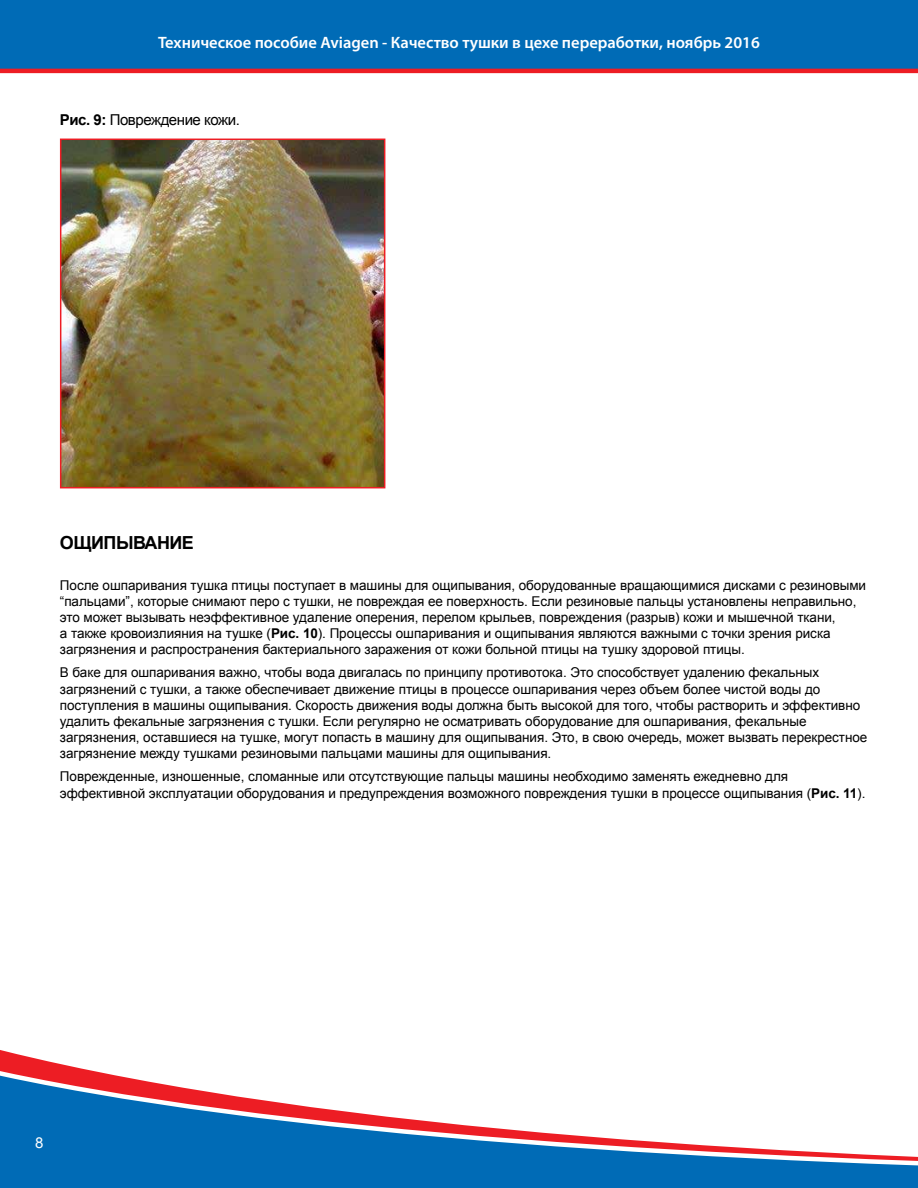
<style>
.page{position:relative;width:918px;height:1188px;background:#fff}
.page>*{position:absolute;margin:0;border:0;box-sizing:border-box;transform-origin:0 0}
.t1{font:700 18px "Arial";color:#000}
.t2{font:600 16.5px "Myriad Pro";color:#fff}
.t3{font:15px "Arial";letter-spacing:-.03em;color:#000}
.t4{font:15px "Arial";color:#fff}
.t5{font:13.5px/16.2px "Arial";letter-spacing:-.005em;color:#000}
.s1{font-weight:700}
</style>
<div class="page">
<svg style="left:0;top:1061px;width:917px;height:127px"></svg>
<svg style="left:917px;top:1156px;width:1px;height:32px"></svg>
<div style="left:0;top:0;width:918px;height:73px;background:#006bb6"></div>
<img style="left:63px;top:142px;width:319px;height:343px">
<div style="left:60px;top:139px;width:325px;height:349px;border:2px solid #ed1d24"></div>
<p class="t2" style="left:158px;top:32px;width:603px">Техническое пособие Aviagen - Качество тушки в цехе переработки, ноябрь 2016</p>
<p class="t3" style="left:60px;top:110px;width:182px"><span class="s1">Рис. 9:</span> Повреждение кожи.</p>
<h1 class="t1" style="left:60px;top:530px;width:46px">ощипыв</h1>
<h1 class="t1" style="left:145px;top:530px;width:26px">ание</h1>
<p class="t5" style="left:60px;top:577px;width:808px">После ошпаривания тушка птицы поступает в машины для ощипывания, оборудованные вращающимися дисками с резиновыми “пальцами”, которые снимают перо с тушки, не повреждая ее поверхность. Если резиновые пальцы установлены неправильно, это может вызывать неэффективное удаление оперения, перелом крыльев, повреждения (разрыв) кожи и мышечной ткани,<br>а также кровоизлияния на тушке (<span class="s1">Рис. 10</span>). Процессы ошпаривания и ощипывания являются важными с точки зрения риска загрязнения и распространения бактериального заражения от кожи больной птицы на тушку здоровой птицы.</p>
<p class="t5" style="left:60px;top:665px;width:809px">В баке для ошпаривания важно, чтобы вода двигалась по принципу противотока. Это способствует удалению фекальных загрязнений с тушки, а также обеспечивает движение птицы в процессе ошпаривания через объем более чистой воды до поступления в машины ощипывания. Скорость движения воды должна быть высокой для того, чтобы растворить и эффективно удалить фекальные загрязнения с тушки. Если регулярно не осматривать оборудование для ошпаривания, фекальные загрязнения, оставшиеся на тушке, могут попасть в машину для ощипывания. Это, в свою очередь, может вызвать перекрестное загрязнение между тушками резиновыми пальцами машины для ощипывания.</p>
<p class="t5" style="left:60px;top:769px;width:807px">Поврежденные, изношенные, сломанные или отсутствующие пальцы машины необходимо заменять ежедневно для эффективной эксплуатации оборудования и предупреждения возможного повреждения тушки в процессе ощипывания (<span class="s1">Рис. 11</span>).</p>
<p class="t4" style="left:35px;top:1133px;width:10px">8</p>
</div>
